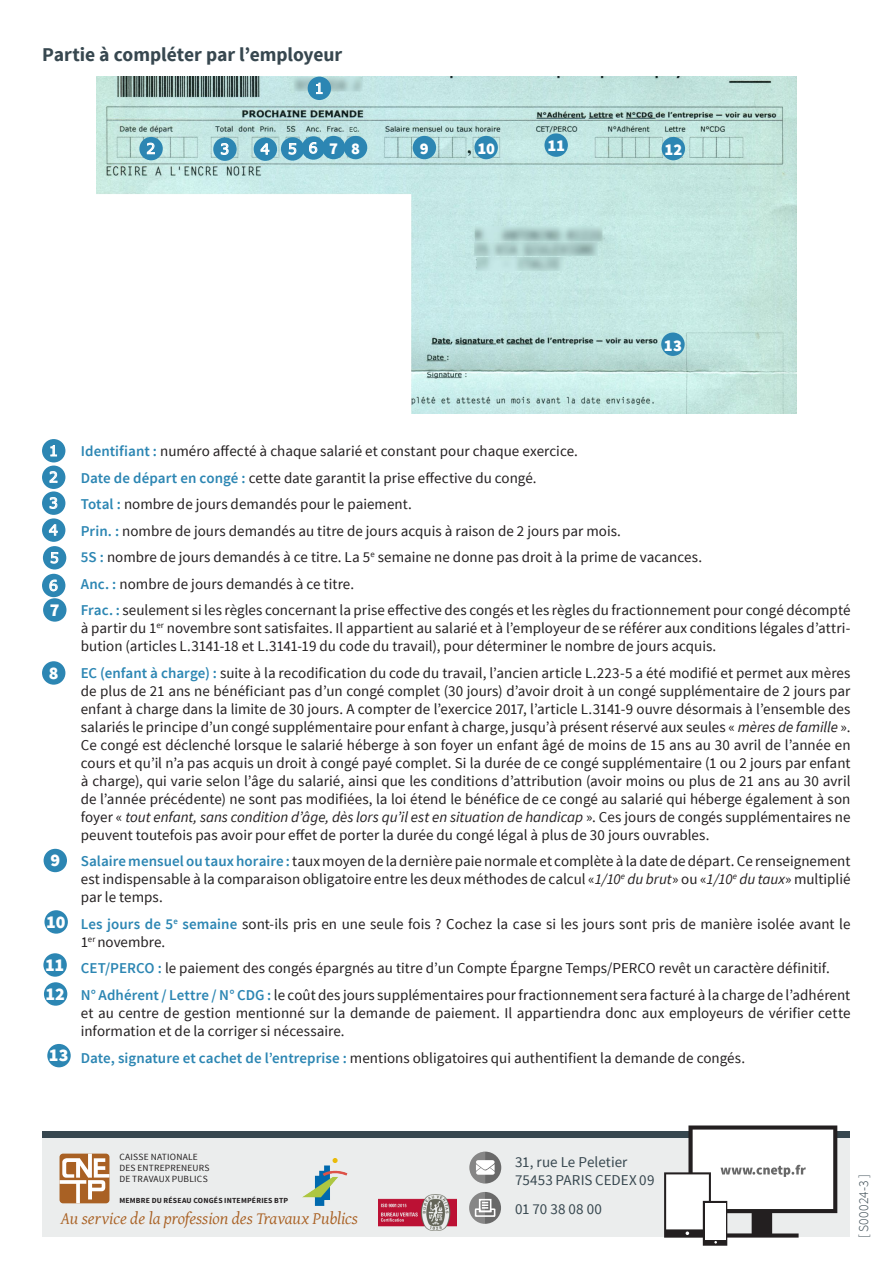
<style>
.page{position:relative;width:893px;height:1263px;background:#fff}
.page>*{position:absolute;margin:0;border:0;box-sizing:border-box;transform-origin:0 0}
.Date{font:700 19.5px "Source Sans Pro";color:#37474f}
.t1{font:900 18px "Source Sans Pro";letter-spacing:-.005em;color:#fff}
.t2{font:italic 17.4px "Gentium Basic";letter-spacing:-.005em;color:#a96124}
.t3{font:900 16.5px "Source Sans Pro";color:#fff}
.t4{font:15px/18px "Source Sans Pro";letter-spacing:.005em;color:#231f20;text-align:justify}
.t5{font:15px/18px "Source Sans Pro";letter-spacing:.005em;color:#37474f}
.t6{font:14.4px/26.4px "Verdana";color:#fff}
.t7{font:300 13.5px "Source Sans Pro";letter-spacing:.02em;color:#37474f}
.t8{font:9.45px/11.4px "Source Sans Pro";letter-spacing:.02em;color:#231f20}
.t9{font:700 7.8px "Source Sans Pro";letter-spacing:.025em;color:#231f20}
.s1{font-family:"Source Sans Pro";font-weight:900;font-size:16.5px}
.s2{font-weight:600;color:#2c86b3}
.s3{font-style:italic}
</style>
<div class="page">
<div style="left:43px;top:1138px;width:807px;height:99px;background:#ebeded"></div>
<img style="left:378px;top:1194px;width:79px;height:37px">
<div style="left:43px;top:1132px;width:807px;height:6px;background:#37474f"></div>
<svg style="left:664px;top:1125px;width:173px;height:121px"></svg>
<div style="left:469px;top:1151px;width:32px;height:32px;background:#696969;border-radius:50%"></div>
<svg style="left:469px;top:1151px;width:27px;height:32px"></svg>
<div style="left:469px;top:1192px;width:32px;height:32px;background:#696969;border-radius:50%"></div>
<svg style="left:469px;top:1192px;width:27px;height:32px"></svg>
<img style="left:302px;top:1159px;width:46px;height:47px">
<svg style="left:60px;top:1153px;width:49px;height:50px;background:#c89b75"></svg>
<img style="left:96px;top:77px;width:701px;height:336px">
<div style="left:308px;top:77px;width:23px;height:23px;background:#2c86b3;border-radius:50%"></div>
<svg style="left:316px;top:83px;width:6px;height:11px"></svg>
<div style="left:139px;top:137px;width:24px;height:23px;background:#2c86b3;border-radius:50%"></div>
<svg style="left:147px;top:143px;width:8px;height:11px"></svg>
<div style="left:302px;top:136px;width:23px;height:24px;background:#2c86b3;border-radius:50%"></div>
<svg style="left:309px;top:142px;width:8px;height:12px"></svg>
<div style="left:322px;top:136px;width:23px;height:23px;background:#2c86b3;border-radius:50%"></div>
<div style="left:344px;top:136px;width:23px;height:23px;background:#2c86b3;border-radius:50%"></div>
<div style="left:281px;top:137px;width:23px;height:24px;background:#2c86b3;border-radius:50%"></div>
<svg style="left:289px;top:143px;width:7px;height:12px"></svg>
<div style="left:254px;top:137px;width:23px;height:24px;background:#2c86b3;border-radius:50%"></div>
<svg style="left:261px;top:144px;width:8px;height:11px"></svg>
<div style="left:213px;top:137px;width:24px;height:24px;background:#2c86b3;border-radius:50%"></div>
<svg style="left:221px;top:143px;width:7px;height:12px"></svg>
<div style="left:413px;top:136px;width:23px;height:23px;background:#2c86b3;border-radius:50%"></div>
<div style="left:474px;top:136px;width:24px;height:23px;background:#2c86b3;border-radius:50%"></div>
<div style="left:544px;top:133px;width:24px;height:24px;background:#2c86b3;border-radius:50%"></div>
<div style="left:662px;top:137px;width:23px;height:23px;background:#2c86b3;border-radius:50%"></div>
<div style="left:661px;top:333px;width:24px;height:23px;background:#2c86b3;border-radius:50%"></div>
<div style="left:42px;top:439px;width:23px;height:23px;background:#2c86b3;border-radius:50%"></div>
<svg style="left:51px;top:445px;width:6px;height:11px"></svg>
<div style="left:42px;top:466px;width:23px;height:23px;background:#2c86b3;border-radius:50%"></div>
<svg style="left:50px;top:471px;width:7px;height:12px"></svg>
<div style="left:42px;top:574px;width:23px;height:23px;background:#2c86b3;border-radius:50%"></div>
<svg style="left:50px;top:580px;width:8px;height:11px"></svg>
<div style="left:43px;top:546px;width:23px;height:23px;background:#2c86b3;border-radius:50%"></div>
<svg style="left:51px;top:552px;width:7px;height:11px"></svg>
<div style="left:42px;top:518px;width:23px;height:24px;background:#2c86b3;border-radius:50%"></div>
<svg style="left:49px;top:524px;width:9px;height:12px"></svg>
<div style="left:42px;top:491px;width:23px;height:24px;background:#2c86b3;border-radius:50%"></div>
<svg style="left:50px;top:497px;width:7px;height:12px"></svg>
<div style="left:43px;top:598px;width:23px;height:24px;background:#2c86b3;border-radius:50%"></div>
<div style="left:42px;top:661px;width:23px;height:24px;background:#2c86b3;border-radius:50%"></div>
<div style="left:44px;top:849px;width:23px;height:23px;background:#2c86b3;border-radius:50%"></div>
<div style="left:44px;top:910px;width:24px;height:24px;background:#2c86b3;border-radius:50%"></div>
<div style="left:43px;top:953px;width:24px;height:24px;background:#2c86b3;border-radius:50%"></div>
<div style="left:44px;top:982px;width:23px;height:24px;background:#2c86b3;border-radius:50%"></div>
<div style="left:47px;top:1044px;width:24px;height:23px;background:#2c86b3;border-radius:50%"></div>
<p class="Date" style="left:42px;top:42px;width:302px">Partie à compléter par l’employeur</p>
<p class="t6" style="left:315px;top:75px;width:11px">1</p>
<p class="t6" style="left:146px;top:135px;width:11px">2</p>
<p class="t6" style="left:220px;top:136px;width:11px">3</p>
<p class="t6" style="left:260px;top:136px;width:11px">4</p>
<p class="t6" style="left:288px;top:135px;width:52px">56<span class="s1">7</span></p>
<p class="t3" style="left:351px;top:138px;width:10px">8</p>
<p class="t3" style="left:420px;top:138px;width:10px">9</p>
<p class="t3" style="left:477px;top:138px;width:19px">10</p>
<p class="t3" style="left:547px;top:135px;width:19px">11</p>
<p class="t3" style="left:664px;top:139px;width:19px">12</p>
<p class="t3" style="left:664px;top:334px;width:20px">13</p>
<p class="t6" style="left:49px;top:437px;width:11px">1<br>2</p>
<p class="t6" style="left:49px;top:490px;width:11px">3</p>
<p class="t6" style="left:49px;top:517px;width:11px">4</p>
<p class="t6" style="left:50px;top:544px;width:11px">5</p>
<p class="t6" style="left:49px;top:572px;width:11px">6</p>
<p class="t1" style="left:50px;top:598px;width:11px">7</p>
<p class="t1" style="left:49px;top:661px;width:11px">8</p>
<p class="t1" style="left:50px;top:849px;width:11px">9</p>
<p class="t1" style="left:46px;top:910px;width:21px">10</p>
<p class="t1" style="left:45px;top:953px;width:21px">11</p>
<p class="t1" style="left:46px;top:982px;width:21px">12</p>
<p class="t1" style="left:49px;top:1044px;width:21px">13</p>
<p class="t4" style="left:81px;top:443px;width:499px"><span class="s2">Identifiant :</span> numéro affecté à chaque salarié et constant pour chaque exercice.</p>
<p class="t4" style="left:81px;top:469px;width:457px"><span class="s2">Date de départ en congé :</span> cette date garantit la prise effective du congé.</p>
<p class="t4" style="left:81px;top:496px;width:333px"><span class="s2">Total :</span> nombre de jours demandés pour le paiement.</p>
<p class="t4" style="left:81px;top:522px;width:542px"><span class="s2">Prin. :</span> nombre de jours demandés au titre de jours acquis à raison de 2 jours par mois.</p>
<p class="t4" style="left:81px;top:549px;width:623px"><span class="s2">5S :</span> nombre de jours demandés à ce titre. La 5<sup>e</sup> semaine ne donne pas droit à la prime de vacances.</p>
<p class="t4" style="left:81px;top:575px;width:275px"><span class="s2">Anc. :</span> nombre de jours demandés à ce titre.</p>
<p class="t4" style="left:81px;top:602px;width:771px"><span class="s2">Frac. :</span> seulement si les règles concernant la prise effective des congés et les règles du fractionnement pour congé décompté à partir du 1<sup>er</sup> novembre sont satisfaites. Il appartient au salarié et à l’employeur de se référer aux conditions légales d’attri&shy;bution (articles L.3141-18 et L.3141-19 du code du travail), pour déterminer le nombre de jours acquis.</p>
<p class="t4" style="left:81px;top:664px;width:771px"><span class="s2">EC (enfant à charge) :</span> suite à la recodification du code du travail, l’ancien article L.223-5 a été modifié et permet aux mères de plus de 21 ans ne bénéficiant pas d’un congé complet (30 jours) d’avoir droit à un congé supplémentaire de 2 jours par enfant à charge dans la limite de 30 jours. A compter de l’exercice 2017, l’article L.3141-9 ouvre désormais à l’ensemble des salariés le principe d’un congé supplémentaire pour enfant à charge, jusqu’à présent réservé aux seules « <span class="s3">mères de famille</span> ».<br>Ce congé est déclenché lorsque le salarié héberge à son foyer un enfant âgé de moins de 15 ans au 30 avril de l’année en cours et qu’il n’a pas acquis un droit à congé payé complet. Si la durée de ce congé supplémentaire (1 ou 2 jours par enfant à charge), qui varie selon l’âge du salarié, ainsi que les conditions d’attribution (avoir moins ou plus de 21 ans au 30 avril de l’année précédente) ne sont pas modifiées, la loi étend le bénéfice de ce congé au salarié qui héberge également à son foyer « <span class="s3">tout enfant, sans condition d’âge, dès lors qu’il est en situation de handicap</span> ». Ces jours de congés supplémentaires ne peuvent toutefois pas avoir pour effet de porter la durée du congé légal à plus de 30 jours ouvrables.</p>
<p class="t4" style="left:81px;top:853px;width:771px"><span class="s2">Salaire mensuel ou taux horaire :</span>taux moyen de la dernière paie normale et complète à la date de départ. Ce renseignement est indispensable à la comparaison obligatoire entre les deux méthodes de calcul «<span class="s3">1/10</span><sup>e</sup> <span class="s3">du brut</span>» ou «<span class="s3">1/10</span><sup>e</sup> <span class="s3">du taux</span>» multiplié par le temps.</p>
<p class="t4" style="left:81px;top:915px;width:771px"><span class="s2">Les jours de 5</span><sup>e</sup> <span class="s2">semaine</span> sont-ils pris en une seule fois ? Cochez la case si les jours sont pris de manière isolée avant le<br>1<sup>er</sup> novembre.</p>
<p class="t4" style="left:81px;top:960px;width:750px"><span class="s2">CET/PERCO :</span> le paiement des congés épargnés au titre d’un Compte Épargne Temps/PERCO revêt un caractère définitif.</p>
<p class="t4" style="left:81px;top:986px;width:771px"><span class="s2">N° Adhérent / Lettre / N° CDG :</span> le coût des jours supplémentaires pour fractionnement sera facturé à la charge de l’adhérent et au centre de gestion mentionné sur la demande de paiement. Il appartiendra donc aux employeurs de vérifier cette information et de la corriger si nécessaire.</p>
<p class="t4" style="left:81px;top:1049px;width:666px"><span class="s2">Date, signature et cachet de l’entreprise :</span> mentions obligatoires qui authentifient la demande de congés.</p>
<p class="t8" style="left:119px;top:1151px;width:92px">CAISSE NATIONALE<br>DES ENTREPRENEURS<br>DE TRAVAUX PUBLICS</p>
<p class="t9" style="left:119px;top:1195px;width:170px">MEMBRE DU RÉSEAU CONGÉS INTEMPÉRIES BTP</p>
<p class="t2" style="left:61px;top:1206px;width:299px">Au service de la profession des Travaux Publics</p>
<p class="t5" style="left:515px;top:1153px;width:141px">31, rue Le Peletier<br>75453 PARIS CEDEX 09</p>
<p class="t5" style="left:515px;top:1200px;width:88px">01 70 38 08 00</p>
<p class="t7" style="left:855px;top:1238px;width:66px;rotate:-90deg">[ S00024-3 ]</p>
</div>
